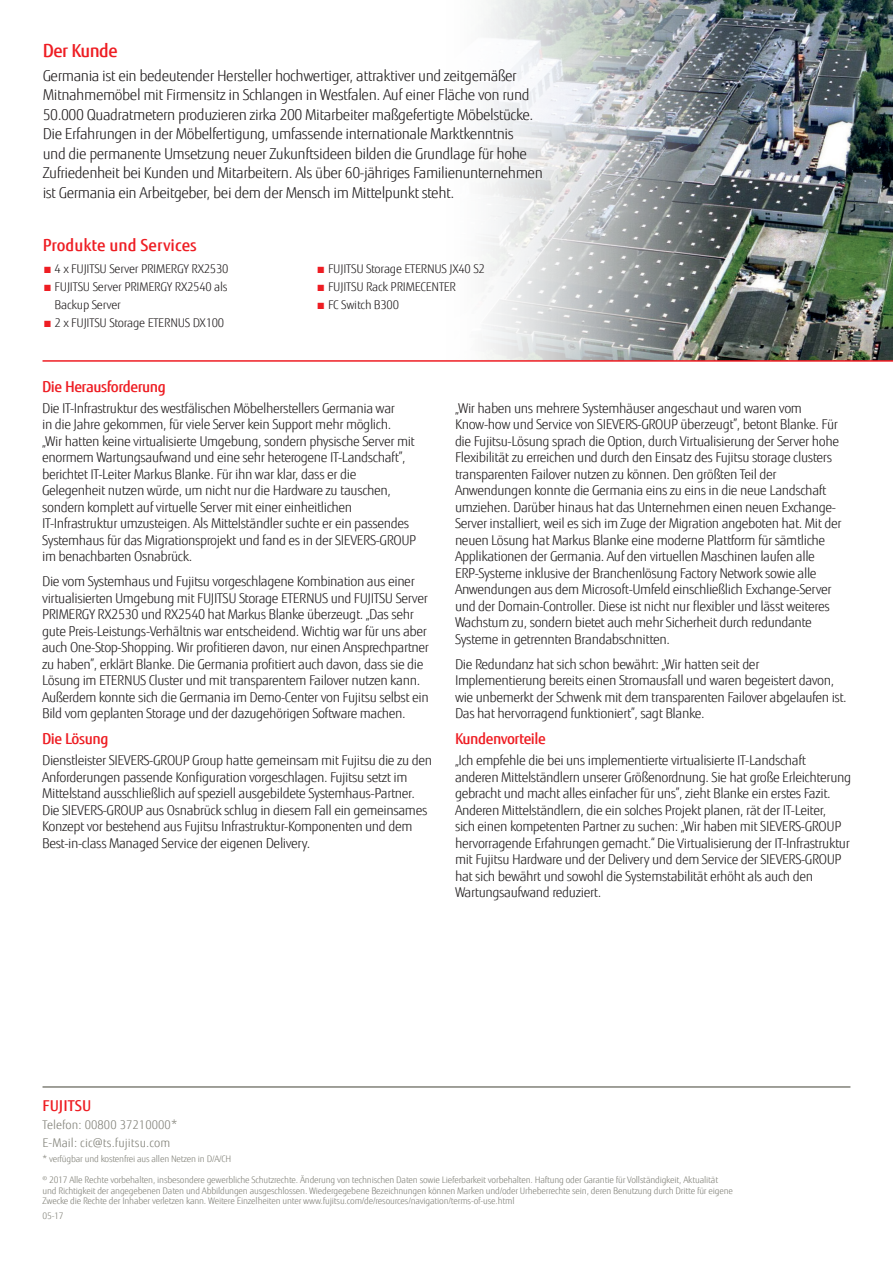
<style>
.page{position:relative;width:893px;height:1263px;background:#fff}
.page>*{position:absolute;margin:0;border:0;box-sizing:border-box;transform-origin:0 0}
.t1{font:500 18px "Fujitsu Sans";letter-spacing:-.03em;color:#ee1d23}
.Bullet{font:500 16.5px "Fujitsu Sans";color:#ee1d23}
.t2{font:300 15px/19.5px "Fujitsu Sans";letter-spacing:-.03em;color:#231f20}
.intro{font:500 15px "Fujitsu Sans";letter-spacing:-.03em;color:#ee1d23}
.intro-2{font:500 15px "Fujitsu Sans";color:#ee1d23}
.t3{font:300 13.5px/16.5px "Fujitsu Sans";letter-spacing:-.03em;color:#231f20}
.Bullet-2{font:300 12px/18px "Fujitsu Sans";letter-spacing:-.02em;color:#231f20}
.intro-3{font:300 12px "Fujitsu Sans";letter-spacing:.005em;color:#818178}
.intro-4{font:300 9px/10.5px "Fujitsu Sans";letter-spacing:-.02em;color:#818178}
.s1{color:#ee1d23}
</style>
<div class="page">
<img style="left:751px;top:0;width:142px;height:360px">
<svg style="left:486px;top:0;width:265px;height:360px;background:#aeb3b4"></svg>
<hr style="left:43px;top:360px;width:850px;height:2px;background:#ee1d23">
<hr style="left:43px;top:1086px;width:807px;height:2px;background:#818178">
<p class="t1" style="left:43px;top:39px;width:76px">Der Kunde</p>
<p class="t2" style="left:43px;top:66px;width:502px">Germania ist ein bedeutender Hersteller hochwertiger, attraktiver und zeitgemäßer Mitnahmemöbel mit Firmensitz in Schlangen in Westfalen. Auf einer Fläche von rund 50.000 Quadratmetern produzieren zirka 200 Mitarbeiter maßgefertigte Möbelstücke.<br>Die Erfahrungen in der Möbelfertigung, umfassende internationale Marktkenntnis<br>und die permanente Umsetzung neuer Zukunftsideen bilden die Grundlage für hohe Zufriedenheit bei Kunden und Mitarbeitern. Als über 60-jähriges Familienunternehmen ist Germania ein Arbeitgeber, bei dem der Mensch im Mittelpunkt steht.</p>
<p class="Bullet" style="left:43px;top:235px;width:156px">Produkte und Services</p>
<p class="Bullet-2" style="left:43px;top:260px;width:187px"><span class="s1">■</span> 4 x FUJITSU Server PRIMERGY RX2530</p>
<p class="Bullet-2" style="left:55px;top:278px;width:174px;text-indent:-12px"><span class="s1">■</span> FUJITSU Server PRIMERGY RX2540 als<br>Backup Server</p>
<p class="Bullet-2" style="left:43px;top:314px;width:183px"><span class="s1">■</span> 2 x FUJITSU Storage ETERNUS DX100</p>
<p class="Bullet-2" style="left:316px;top:260px;width:170px"><span class="s1">■</span> FUJITSU Storage ETERNUS JX40 S2</p>
<p class="Bullet-2" style="left:316px;top:278px;width:141px"><span class="s1">■</span> FUJITSU Rack PRIMECENTER</p>
<p class="Bullet-2" style="left:316px;top:296px;width:84px"><span class="s1">■</span> FC Switch B300</p>
<p class="intro" style="left:42px;top:377px;width:125px">Die Herausforderung</p>
<p class="t3" style="left:42px;top:400px;width:376px">Die IT-Infrastruktur des westfälischen Möbelherstellers Germania war<br>in die Jahre gekommen, für viele Server kein Support mehr möglich.<br>„Wir hatten keine virtualisierte Umgebung, sondern physische Server mit enormem Wartungsaufwand und eine sehr heterogene IT-Landschaft”, berichtet IT-Leiter Markus Blanke. Für ihn war klar, dass er die Gelegenheit nutzen würde, um nicht nur die Hardware zu tauschen, sondern komplett auf virtuelle Server mit einer einheitlichen IT-Infrastruktur umzusteigen. Als Mittelständler suchte er ein passendes Systemhaus für das Migrationsprojekt und fand es in der SIEVERS-GROUP im benachbarten Osnabrück.</p>
<p class="t3" style="left:42px;top:573px;width:389px">Die vom Systemhaus und Fujitsu vorgeschlagene Kombination aus einer virtualisierten Umgebung mit FUJITSU Storage ETERNUS und FUJITSU Server PRIMERGY RX2530 und RX2540 hat Markus Blanke überzeugt. „Das sehr gute Preis-Leistungs-Verhältnis war entscheidend. Wichtig war für uns aber auch One-Stop-Shopping. Wir profitieren davon, nur einen Ansprechpartner zu haben”, erklärt Blanke. Die Germania profitiert auch davon, dass sie die Lösung im ETERNUS Cluster und mit transparentem Failover nutzen kann.<br>Außerdem konnte sich die Germania im Demo-Center von Fujitsu selbst ein Bild vom geplanten Storage und der dazugehörigen Software machen.</p>
<p class="intro" style="left:42px;top:730px;width:68px">Die Lösung</p>
<p class="t3" style="left:42px;top:752px;width:391px">Dienstleister SIEVERS-GROUP Group hatte gemeinsam mit Fujitsu die zu den Anforderungen passende Konfiguration vorgeschlagen. Fujitsu setzt im Mittelstand ausschließlich auf speziell ausgebildete Systemhaus-Partner.<br>Die SIEVERS-GROUP aus Osnabrück schlug in diesem Fall ein gemeinsames Konzept vor bestehend aus Fujitsu Infrastruktur-Komponenten und dem Best-in-class Managed Service der eigenen Delivery.</p>
<p class="t3" style="left:455px;top:400px;width:388px">„Wir haben uns mehrere Systemhäuser angeschaut und waren vom Know-how und Service von SIEVERS-GROUP überzeugt”, betont Blanke. Für die Fujitsu-Lösung sprach die Option, durch Virtualisierung der Server hohe Flexibilität zu erreichen und durch den Einsatz des Fujitsu storage clusters transparenten Failover nutzen zu können. Den größten Teil der Anwendungen konnte die Germania eins zu eins in die neue Landschaft umziehen. Darüber hinaus hat das Unternehmen einen neuen Exchange-Server installiert, weil es sich im Zuge der Migration angeboten hat. Mit der neuen Lösung hat Markus Blanke eine moderne Plattform für sämtliche Applikationen der Germania. Auf den virtuellen Maschinen laufen alle ERP-Systeme inklusive der Branchenlösung Factory Network sowie alle Anwendungen aus dem Microsoft-Umfeld einschließlich Exchange-Server und der Domain-Controller. Diese ist nicht nur flexibler und lässt weiteres Wachstum zu, sondern bietet auch mehr Sicherheit durch redundante Systeme in getrennten Brandabschnitten.</p>
<p class="t3" style="left:455px;top:656px;width:393px">Die Redundanz hat sich schon bewährt: „Wir hatten seit der Implementierung bereits einen Stromausfall und waren begeistert davon, wie unbemerkt der Schwenk mit dem transparenten Failover abgelaufen ist.<br>Das hat hervorragend funktioniert”, sagt Blanke.</p>
<p class="intro" style="left:455px;top:730px;width:92px">Kundenvorteile</p>
<p class="t3" style="left:455px;top:752px;width:398px">„Ich empfehle die bei uns implementierte virtualisierte IT-Landschaft anderen Mittelständlern unserer Größenordnung. Sie hat große Erleichterung gebracht und macht alles einfacher für uns”, zieht Blanke ein erstes Fazit.<br>Anderen Mittelständlern, die ein solches Projekt planen, rät der IT-Leiter,<br>sich einen kompetenten Partner zu suchen: „Wir haben mit SIEVERS-GROUP hervorragende Erfahrungen gemacht.“ Die Virtualisierung der IT-Infrastruktur mit Fujitsu Hardware und der Delivery und dem Service der SIEVERS-GROUP hat sich bewährt und sowohl die Systemstabilität erhöht als auch den Wartungsaufwand reduziert.</p>
<p class="intro-2" style="left:43px;top:1096px;width:50px">FUJITSU</p>
<p class="intro-3" style="left:43px;top:1118px;width:136px">Telefon: 00800 37210000*</p>
<p class="intro-3" style="left:43px;top:1136px;width:129px">E-Mail: cic@ts.fujitsu.com</p>
<p class="intro-4" style="left:43px;top:1153px;width:190px">* verfügbar und kostenfrei aus allen Netzen in D/A/CH</p>
<p class="intro-4" style="left:43px;top:1175px;width:692px">© 2017 Alle Rechte vorbehalten, insbesondere gewerbliche Schutzrechte. Änderung von technischen Daten sowie Lieferbarkeit vorbehalten. Haftung oder Garantie für Vollständigkeit, Aktualität und Richtigkeit der angegebenen Daten und Abbildungen ausgeschlossen. Wiedergegebene Bezeichnungen können Marken und/oder Urheberrechte sein, deren Benutzung durch Dritte für eigene<br>Zwecke die Rechte der Inhaber verletzen kann. Weitere Einzelheiten unter www.fujitsu.com/de/resources/navigation/terms-of-use.html</p>
<p class="intro-4" style="left:43px;top:1211px;width:23px">05-17</p>
</div>
